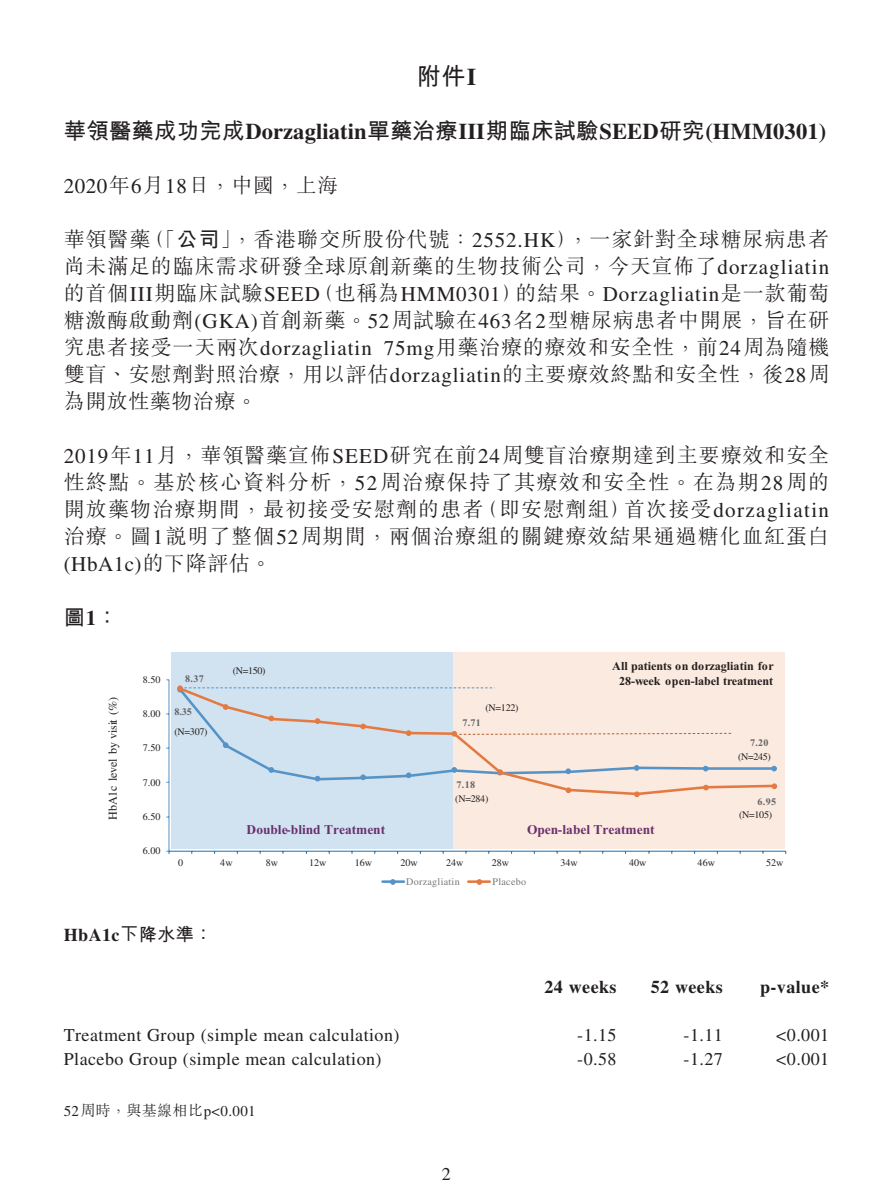
<style>
.page{position:relative;width:893px;height:1191px;background:#fff}
.page>*{position:absolute;margin:0;border:0;box-sizing:border-box;transform-origin:0 0}
.t1{font:700 24px "M Hei HK";color:#231f20}
.t2{font:700 22.5px "Times LT Std";letter-spacing:.005em;color:#231f20}
.t3{font:300 21px/27px "M Sung HK";letter-spacing:.035em;color:#231f20;text-align:justify}
.t4{font:21px "Times LT Std";letter-spacing:.05em;color:#231f20}
.t5{font:700 21px "M Hei HK";color:#231f20}
.t6{font:18px "Times LT Std";letter-spacing:.025em;color:#231f20}
.t7{font:700 18px "Times LT Std";letter-spacing:.025em;color:#231f20}
.t8{font:15px "Times LT Std";color:#231f20}
.t9{font:700 13.35px "Times New Roman";color:#6a2f6d}
.t10{font:700 12.15px "Times New Roman";color:#231f20}
.t11{font:12.15px "Times LT Std";color:#231f20}
.t12{font:700 12px "Times New Roman";color:#231f20}
.t13{font:10.05px "Times LT Std";color:#231f20}
.t14{font:700 10.05px "Times New Roman";letter-spacing:.03em;color:#636366}
.t15{font:10.05px "Times LT Std";letter-spacing:.03em;color:#76787b}
.s1{font-family:"Times LT Std"}
.s2{font-family:"M Hei HK"}
.s3{font-family:"Times LT Std";font-weight:400}
.s4{font-family:"M Hei HK";font-weight:700}
.s5{font-family:"M Sung HK";font-weight:300}
</style>
<div class="page">
<div style="left:452px;top:652px;width:333px;height:196px;background:#fbeadf"></div>
<div style="left:171px;top:652px;width:282px;height:196px;background:#d1e3f0"></div>
<hr style="left:169px;top:680px;width:1px;height:171px;background:#5693c7">
<hr style="left:169px;top:851px;width:617px;height:1px;background:#1c71b6">
<svg style="left:179px;top:687px;width:598px;height:108px"></svg>
<svg style="left:223px;top:704px;width:5px;height:5px"></svg>
<svg style="left:269px;top:715px;width:5px;height:6px"></svg>
<svg style="left:315px;top:718px;width:5px;height:5px"></svg>
<svg style="left:360px;top:724px;width:6px;height:5px"></svg>
<svg style="left:406px;top:730px;width:5px;height:6px"></svg>
<svg style="left:497px;top:769px;width:6px;height:6px"></svg>
<svg style="left:566px;top:787px;width:5px;height:6px"></svg>
<svg style="left:634px;top:791px;width:6px;height:6px"></svg>
<svg style="left:703px;top:785px;width:6px;height:5px"></svg>
<svg style="left:772px;top:783px;width:5px;height:6px"></svg>
<hr style="left:382px;top:880px;width:22px;height:3px;background:#5693c7">
<svg style="left:390px;top:879px;width:6px;height:5px"></svg>
<hr style="left:468px;top:880px;width:22px;height:3px;background:#e47a42">
<svg style="left:452px;top:731px;width:281px;height:5px"></svg>
<svg style="left:177px;top:685px;width:317px;height:7px"></svg>
<p class="t1" style="left:417px;top:59px;width:61px">附件<span class="s1">I</span></p>
<p class="t2" style="left:64px;top:118px;width:764px"><span class="s2">華領醫藥成功完成</span>Dorzagliatin<span class="s2">單藥治療</span>III<span class="s2">期臨床試驗</span>SEED<span class="s2">研究</span>(HMM0301)</p>
<p class="t3" style="left:64px;top:171px;width:276px"><span class="s3">2020</span>年<span class="s3">6</span>月<span class="s3">18</span>日，中國，上海</p>
<p class="t3" style="left:64px;top:225px;width:767px">華領醫藥（「<span class="s4">公司</span>」，香港聯交所股份代號：<span class="s3">2552.HK</span>），一家針對全球糖尿病患者尚未滿足的臨床需求研發全球原創新藥的生物技術公司，今天宣佈了<span class="s3">dorzagliatin</span></p>
<p class="t4" style="left:64px;top:282px;width:767px"><span class="s5">的首個</span>III<span class="s5">期臨床試驗</span>SEED<span class="s5">（也稱為</span>HMM0301<span class="s5">）的結果。</span>Dorzagliatin<span class="s5">是一款葡萄</span></p>
<p class="t3" style="left:64px;top:306px;width:767px">糖激酶啟動劑<span class="s3">(GKA)</span>首創新藥。<span class="s3">52</span>周試驗在<span class="s3">463</span>名<span class="s3">2</span>型糖尿病患者中開展，旨在研究患者接受一天兩次<span class="s3">dorzagliatin 75mg</span>用藥治療的療效和安全性，前<span class="s3">24</span>周為隨機雙盲、安慰劑對照治療，用以評估<span class="s3">dorzagliatin</span>的主要療效終點和安全性，後<span class="s3">28</span>周為開放性藥物治療。</p>
<p class="t3" style="left:64px;top:441px;width:767px"><span class="s3">2019</span>年<span class="s3">11</span>月，華領醫藥宣佈<span class="s3">SEED</span>研究在前<span class="s3">24</span>周雙盲治療期達到主要療效和安全性終點。基於核心資料分析，<span class="s3">52</span>周治療保持了其療效和安全性。在為期<span class="s3">28</span>周的開放藥物治療期間，最初接受安慰劑的患者（即安慰劑組）首次接受<span class="s3">dorzagliatin</span>治療。圖<span class="s3">1</span>說明了整個<span class="s3">52</span>周期間，兩個治療組的關鍵療效結果通過糖化血紅蛋白</p>
<p class="t4" style="left:64px;top:552px;width:209px">(HbA1c)<span class="s5">的下降評估。</span></p>
<p class="t5" style="left:64px;top:602px;width:56px">圖<span class="s1">1</span>：</p>
<p class="t11" style="left:106px;top:820px;width:124px;rotate:-90deg">HbA1c level by visit (%)</p>
<p class="t13" style="left:143px;top:674px;width:19px">8.50</p>
<p class="t14" style="left:185px;top:671px;width:20px">8.37</p>
<p class="t13" style="left:233px;top:664px;width:34px">(N=150)</p>
<p class="t10" style="left:612px;top:657px;width:163px">All patients on dorzagliatin for</p>
<p class="t12" style="left:619px;top:672px;width:156px">28-week open-label treatment</p>
<p class="t13" style="left:143px;top:708px;width:19px">8.00</p>
<p class="t14" style="left:174px;top:704px;width:19px">8.35</p>
<p class="t13" style="left:485px;top:702px;width:35px">(N=122)</p>
<p class="t14" style="left:462px;top:715px;width:20px">7.71</p>
<p class="t13" style="left:143px;top:742px;width:19px">7.50</p>
<p class="t13" style="left:174px;top:726px;width:35px">(N=307)</p>
<p class="t14" style="left:750px;top:735px;width:20px">7.20</p>
<p class="t13" style="left:738px;top:750px;width:34px">(N=245)</p>
<p class="t13" style="left:143px;top:776px;width:19px">7.00</p>
<p class="t14" style="left:456px;top:777px;width:20px">7.18</p>
<p class="t13" style="left:455px;top:793px;width:35px">(N=284)</p>
<p class="t14" style="left:757px;top:794px;width:20px">6.95</p>
<p class="t13" style="left:143px;top:811px;width:19px">6.50</p>
<p class="t13" style="left:739px;top:809px;width:35px">(N=105)</p>
<p class="t9" style="left:247px;top:820px;width:140px">Double-blind Treatment</p>
<p class="t9" style="left:527px;top:820px;width:129px">Open-label Treatment</p>
<p class="t13" style="left:143px;top:845px;width:19px">6.00</p>
<p class="t13" style="left:178px;top:857px;width:7px">0</p>
<p class="t13" style="left:220px;top:857px;width:14px">4w</p>
<p class="t13" style="left:266px;top:857px;width:14px">8w</p>
<p class="t13" style="left:309px;top:857px;width:19px">12w</p>
<p class="t13" style="left:355px;top:857px;width:19px">16w</p>
<p class="t13" style="left:400px;top:857px;width:19px">20w</p>
<p class="t13" style="left:446px;top:857px;width:19px">24w</p>
<p class="t13" style="left:492px;top:857px;width:19px">28w</p>
<p class="t13" style="left:560px;top:857px;width:19px">34w</p>
<p class="t13" style="left:629px;top:857px;width:19px">40w</p>
<p class="t13" style="left:698px;top:857px;width:19px">46w</p>
<p class="t13" style="left:766px;top:857px;width:19px">52w</p>
<p class="t15" style="left:406px;top:876px;width:55px">Dorzagliatin</p>
<p class="t15" style="left:492px;top:876px;width:35px">Placebo</p>
<p class="t7" style="left:64px;top:924px;width:150px">HbA1c<span class="s2">下降水準：</span></p>
<p class="t7" style="left:544px;top:976px;width:74px">24 weeks</p>
<p class="t7" style="left:651px;top:976px;width:74px">52 weeks</p>
<p class="t7" style="left:760px;top:976px;width:71px">p-value*</p>
<p class="t6" style="left:64px;top:1024px;width:337px">Treatment Group (simple mean calculation)</p>
<p class="t6" style="left:577px;top:1024px;width:41px">-1.15</p>
<p class="t6" style="left:684px;top:1024px;width:41px">-1.11</p>
<p class="t6" style="left:776px;top:1024px;width:54px">&lt;0.001</p>
<p class="t6" style="left:64px;top:1048px;width:319px">Placebo Group (simple mean calculation)</p>
<p class="t6" style="left:577px;top:1048px;width:41px">-0.58</p>
<p class="t6" style="left:684px;top:1048px;width:41px">-1.27</p>
<p class="t6" style="left:776px;top:1048px;width:54px">&lt;0.001</p>
<p class="t8" style="left:64px;top:1102px;width:193px">52<span class="s5">周時，與基線相比</span>p&lt;0.001</p>
<p class="t6" style="left:442px;top:1164px;width:10px">2</p>
</div>
